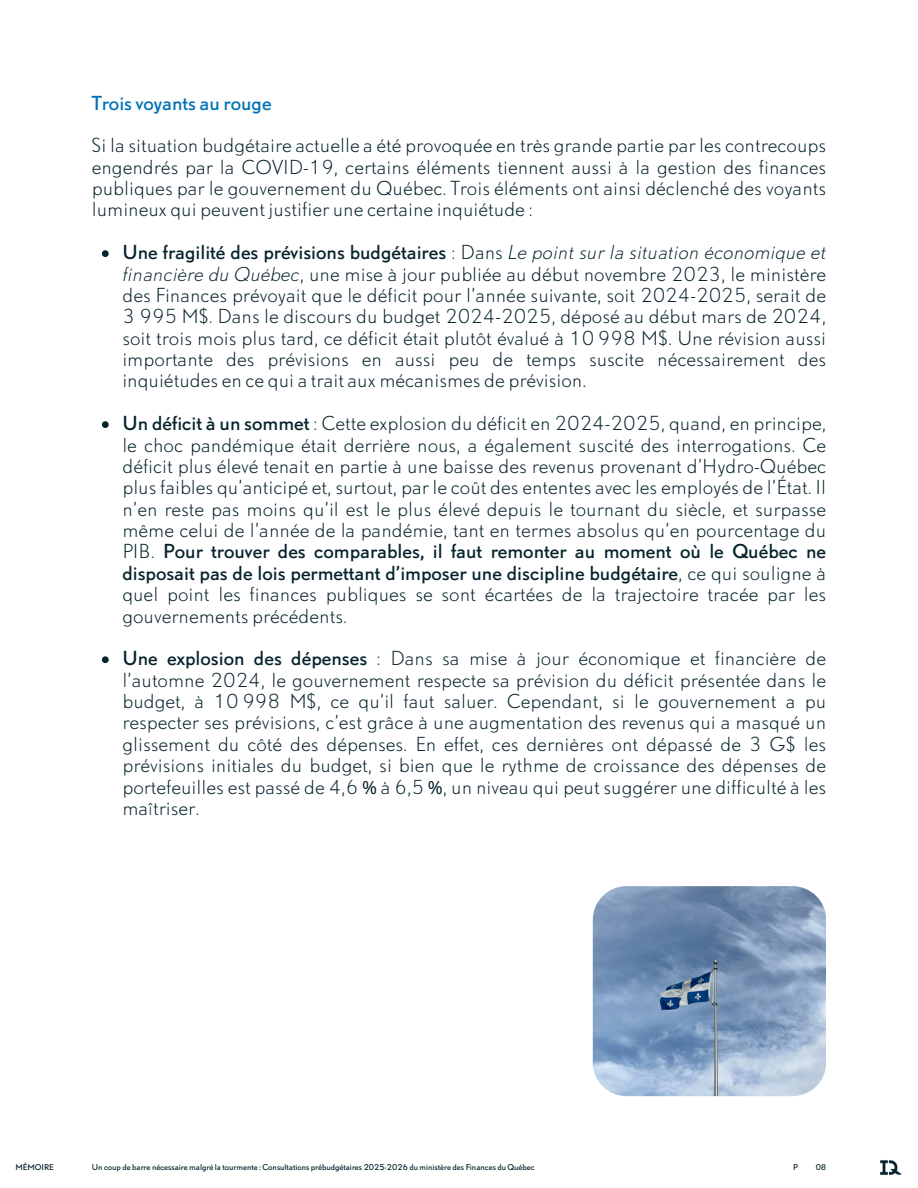
<style>
.page{position:relative;width:918px;height:1188px;background:#fff}
.page>*{position:absolute;margin:0;border:0;box-sizing:border-box;transform-origin:0 0}
.t1{font:300 18px/21.3px "DTL Nobel T";color:#06232c;text-align:justify}
.t2{font:18px "DTL Nobel T";color:#0072b5}
.t3{font:7.5px "DTL Nobel T";color:#06232c}
.s1{font-weight:400}
.s2{font-style:italic}
.s3{font-family:"Noto Sans";font-weight:400}
</style>
<div class="page">
<img style="left:880px;top:1160px;width:22px;height:15px">
<svg style="left:102px;top:250px;width:7px;height:7px"></svg>
<svg style="left:102px;top:421px;width:7px;height:7px"></svg>
<svg style="left:102px;top:656px;width:7px;height:7px"></svg>
<img style="left:593px;top:886px;width:233px;height:210px;border-radius:34px">
<h1 class="t2" style="left:92px;top:90px;width:181px">Trois voyants au rouge</h1>
<h1 class="t1" style="left:92px;top:135px;width:736px">Si la situation budgétaire actuelle a été provoquée en très grande partie par les contrecoups engendrés par la COVID-19, certains éléments tiennent aussi à la gestion des finances publiques par le gouvernement du Québec. Trois éléments ont ainsi déclenché des voyants lumineux qui peuvent justifier une certaine inquiétude :</h1>
<p class="t1" style="left:122px;top:242px;width:705px"><span class="s1">Une fragilité des prévisions budgétaires</span> : Dans <span class="s2">Le point sur la situation économique et financière du Québec</span>, une mise à jour publiée au début novembre 2023, le ministère des Finances prévoyait que le déficit pour l’année suivante, soit 2024-2025, serait de 3 995 M$. Dans le discours du budget 2024-2025, déposé au début mars de 2024, soit trois mois plus tard, ce déficit était plutôt évalué à 10 998 M$. Une révision aussi importante des prévisions en aussi peu de temps suscite nécessairement des inquiétudes en ce qui a trait aux mécanismes de prévision.</p>
<p class="t1" style="left:122px;top:413px;width:705px"><span class="s1">Un déficit à un sommet</span> : Cette explosion du déficit en 2024-2025, quand, en principe, le choc pandémique était derrière nous, a également suscité des interrogations. Ce déficit plus élevé tenait en partie à une baisse des revenus provenant d’Hydro-Québec plus faibles qu’anticipé et, surtout, par le coût des ententes avec les employés de l’État. Il n’en reste pas moins qu’il est le plus élevé depuis le tournant du siècle, et surpasse même celui de l’année de la pandémie, tant en termes absolus qu’en pourcentage du PIB. <span class="s1">Pour trouver des comparables, il faut remonter au moment où le Québec ne disposait pas de lois permettant d’imposer une discipline budgétaire</span>, ce qui souligne à quel point les finances publiques se sont écartées de la trajectoire tracée par les gouvernements précédents.</p>
<p class="t1" style="left:122px;top:648px;width:705px"><span class="s1">Une explosion des dépenses</span> : Dans sa mise à jour économique et financière de l’automne 2024, le gouvernement respecte sa prévision du déficit présentée dans le budget, à 10 998 M$, ce qu’il faut saluer. Cependant, si le gouvernement a pu respecter ses prévisions, c’est grâce à une augmentation des revenus qui a masqué un glissement du côté des dépenses. En effet, ces dernières ont dépassé de 3 G$ les prévisions initiales du budget, si bien que le rythme de croissance des dépenses de portefeuilles est passé de 4,6 <span class="s3">%</span> à 6,5 <span class="s3">%</span>, un niveau qui peut suggérer une difficulté à les maîtriser.</p>
<p class="t3" style="left:15px;top:1162px;width:40px">MÉMOIRE</p>
<p class="t3" style="left:92px;top:1162px;width:444px">Un coup de barre nécessaire malgré la tourmente : Consultations prébudgétaires 2025-2026 du ministère des Finances du Québec</p>
<p class="t3" style="left:793px;top:1162px;width:6px">P</p>
<h2 class="t3" style="left:816px;top:1162px;width:12px">08</h2>
</div>
